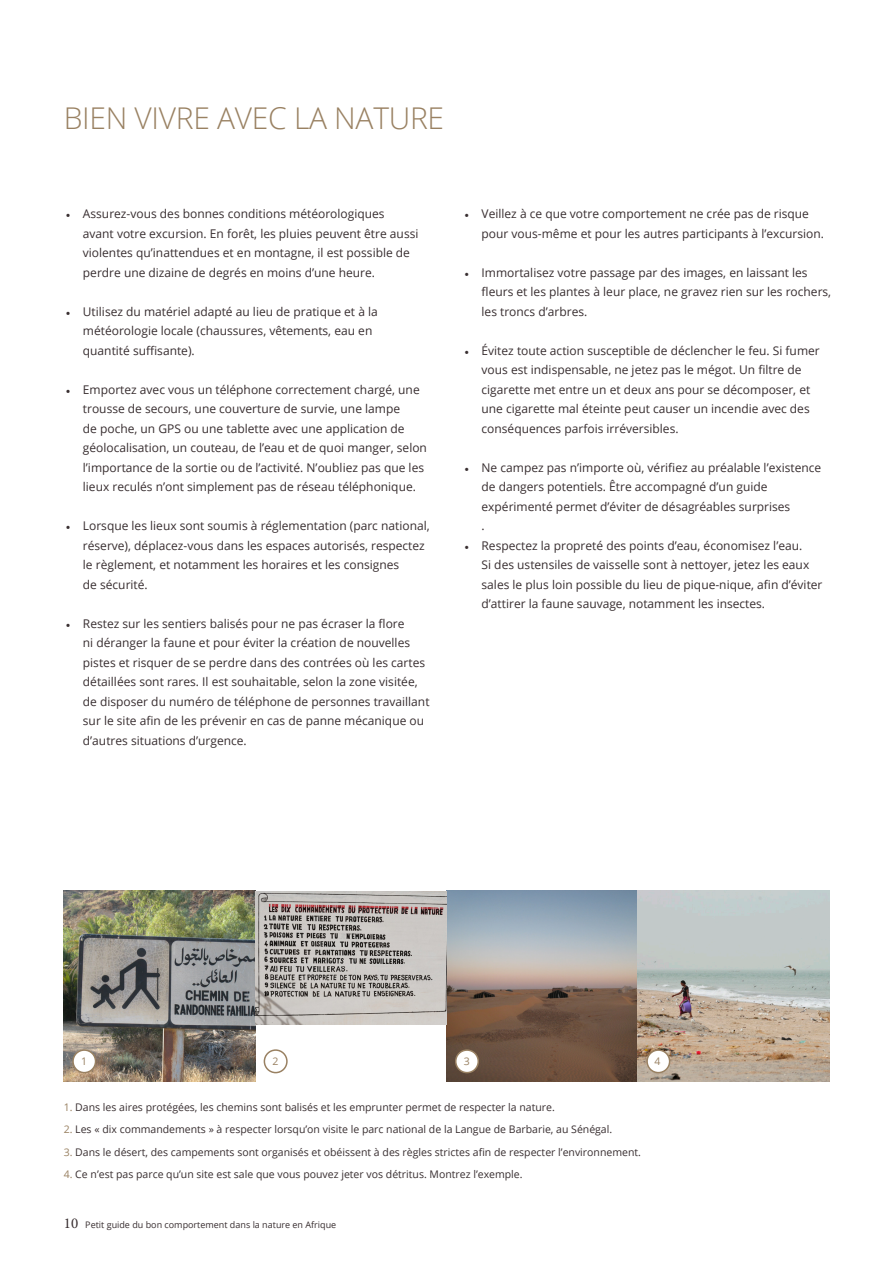
<style>
.page{position:relative;width:893px;height:1263px;background:#fff}
.page>*{position:absolute;margin:0;border:0;box-sizing:border-box;transform-origin:0 0}
.t1{font:300 30px "Open Sans";letter-spacing:-.01em;color:#998162}
.t2{font:12px/19.5px "Open Sans";color:#382e30}
.t3{font:10.5px "Open Sans";color:#382e30}
.t4{font:10.5px "Open Sans";color:#998162}
.t5{font:9px "Open Sans";color:#382e30}
.s1{font-family:"Minion Pro"}
.s2{color:#998162}
.s3{font-family:"Minion Pro";font-size:15px}
</style>
<div class="page">
<img style="left:64px;top:890px;width:191px;height:192px">
<img style="left:446px;top:890px;width:383px;height:192px">
<img style="left:255px;top:891px;width:191px;height:133px">
<div style="left:73px;top:1050px;width:23px;height:22px;background:#fff;border-radius:50%"></div>
<div style="left:72px;top:1049px;width:24px;height:24px;border:2px solid #998162;border-radius:50%"></div>
<div style="left:264px;top:1049px;width:24px;height:24px;border:2px solid #998162;border-radius:50%"></div>
<div style="left:456px;top:1050px;width:22px;height:22px;background:#fff;border-radius:50%"></div>
<div style="left:455px;top:1049px;width:24px;height:24px;border:2px solid #998162;border-radius:50%"></div>
<div style="left:647px;top:1050px;width:23px;height:22px;background:#fff;border-radius:50%"></div>
<div style="left:646px;top:1049px;width:24px;height:24px;border:2px solid #998162;border-radius:50%"></div>
<p class="t1" style="left:64px;top:98px;width:382px">BIEN VIVRE AVEC LA NATURE</p>
<p class="t2" style="left:83px;top:204px;width:337px;text-indent:-17px"><span class="s1">•</span> Assurez-vous des bonnes conditions météorologiques avant votre excursion. En forêt, les pluies peuvent être aussi violentes qu’inattendues et en montagne, il est possible de perdre une dizaine de degrés en moins d’une heure.</p>
<p class="t2" style="left:83px;top:301px;width:296px;text-indent:-17px"><span class="s1">•</span> Utilisez du matériel adapté au lieu de pratique et à la météorologie locale (chaussures, vêtements, eau en quantité suffisante).</p>
<p class="t2" style="left:83px;top:379px;width:346px;text-indent:-17px"><span class="s1">•</span> Emportez avec vous un téléphone correctement chargé, une trousse de secours, une couverture de survie, une lampe<br>de poche, un GPS ou une tablette avec une application de géolocalisation, un couteau, de l’eau et de quoi manger, selon l’importance de la sortie ou de l’activité. N’oubliez pas que les lieux reculés n’ont simplement pas de réseau téléphonique.</p>
<p class="t2" style="left:83px;top:516px;width:348px;text-indent:-17px"><span class="s1">•</span> Lorsque les lieux sont soumis à réglementation (parc national, réserve), déplacez-vous dans les espaces autorisés, respectez le règlement, et notamment les horaires et les consignes<br>de sécurité.</p>
<p class="t2" style="left:83px;top:613px;width:348px;text-indent:-17px"><span class="s1">•</span> Restez sur les sentiers balisés pour ne pas écraser la flore<br>ni déranger la faune et pour éviter la création de nouvelles pistes et risquer de se perdre dans des contrées où les cartes détaillées sont rares. Il est souhaitable, selon la zone visitée, de disposer du numéro de téléphone de personnes travaillant sur le site afin de les prévenir en cas de panne mécanique ou d’autres situations d’urgence.</p>
<p class="t2" style="left:482px;top:204px;width:344px;text-indent:-17px"><span class="s1">•</span> Veillez à ce que votre comportement ne crée pas de risque pour vous-même et pour les autres participants à l’excursion.</p>
<p class="t2" style="left:482px;top:262px;width:351px;text-indent:-17px"><span class="s1">•</span> Immortalisez votre passage par des images, en laissant les fleurs et les plantes à leur place, ne gravez rien sur les rochers, les troncs d’arbres.</p>
<p class="t2" style="left:482px;top:340px;width:340px;text-indent:-17px"><span class="s1">•</span> Évitez toute action susceptible de déclencher le feu. Si fumer vous est indispensable, ne jetez pas le mégot. Un filtre de cigarette met entre un et deux ans pour se décomposer, et une cigarette mal éteinte peut causer un incendie avec des conséquences parfois irréversibles.</p>
<p class="t2" style="left:482px;top:457px;width:341px;text-indent:-17px"><span class="s1">•</span> Ne campez pas n’importe où, vérifiez au préalable l’existence de dangers potentiels. Être accompagné d’un guide expérimenté permet d’éviter de désagréables surprises<br>.</p>
<p class="t2" style="left:482px;top:535px;width:342px;text-indent:-17px"><span class="s1">•</span> Respectez la propreté des points d’eau, économisez l’eau.<br>Si des ustensiles de vaisselle sont à nettoyer, jetez les eaux sales le plus loin possible du lieu de pique-nique, afin d’éviter d’attirer la faune sauvage, notamment les insectes.</p>
<p class="t4" style="left:81px;top:1054px;width:8px">1</p>
<p class="t4" style="left:272px;top:1054px;width:8px">2</p>
<p class="t4" style="left:464px;top:1054px;width:8px">3</p>
<p class="t4" style="left:655px;top:1054px;width:8px">4</p>
<p class="t3" style="left:64px;top:1100px;width:493px"><span class="s2">1.</span> Dans les aires protégées, les chemins sont balisés et les emprunter permet de respecter la nature.</p>
<p class="t3" style="left:64px;top:1122px;width:550px"><span class="s2">2.</span> Les « dix commandements » à respecter lorsqu’on visite le parc national de la Langue de Barbarie, au Sénégal.</p>
<p class="t3" style="left:64px;top:1145px;width:579px"><span class="s2">3.</span> Dans le désert, des campements sont organisés et obéissent à des règles strictes afin de respecter l’environnement.</p>
<p class="t3" style="left:64px;top:1167px;width:460px"><span class="s2">4.</span> Ce n’est pas parce qu’un site est sale que vous pouvez jeter vos détritus. Montrez l’exemple.</p>
<p class="t5" style="left:64px;top:1218px;width:274px"><span class="s3">10</span> Petit guide du bon comportement dans la nature en Afrique</p>
</div>
